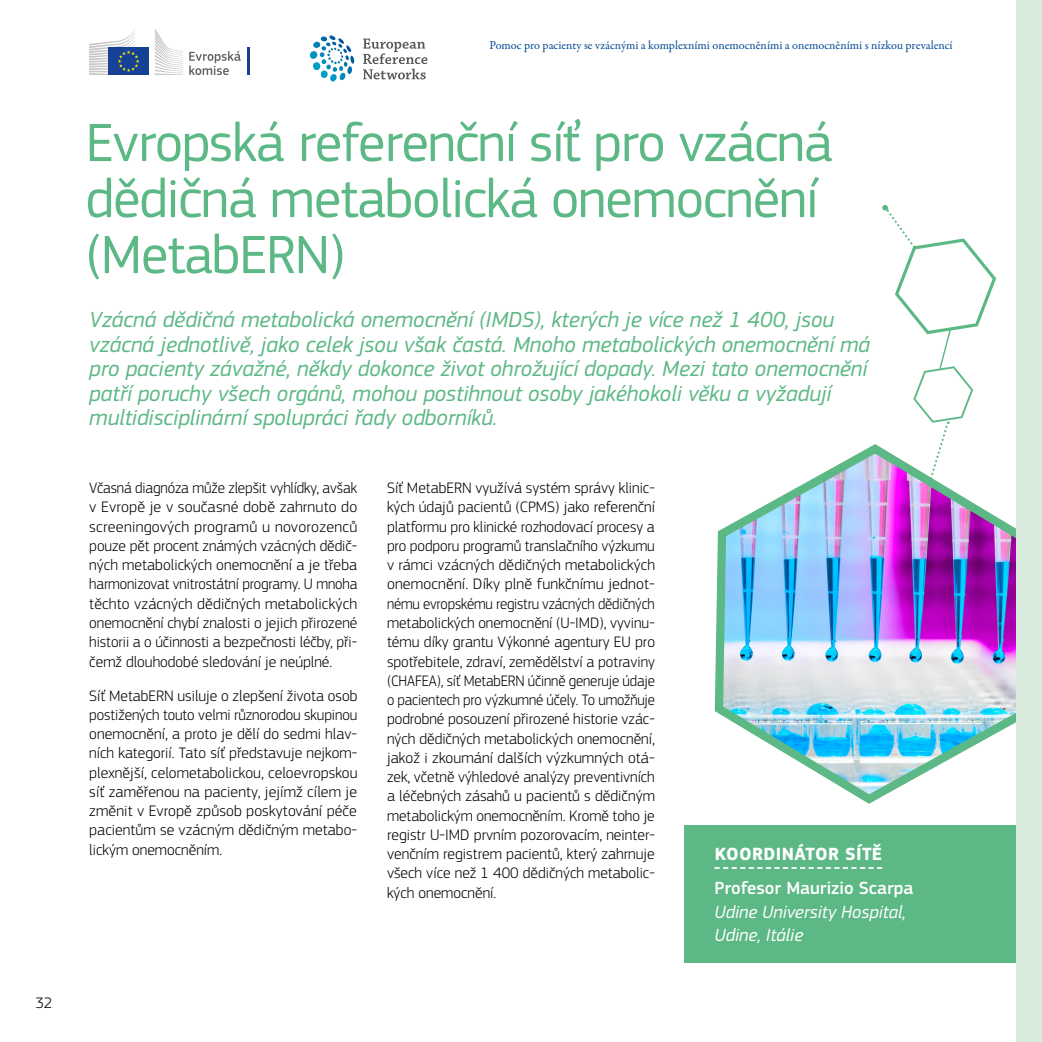
<style>
.page{position:relative;width:1042px;height:1042px;background:#fff}
.page>*{position:absolute;margin:0;border:0;box-sizing:border-box;transform-origin:0 0}
.t1{font:56px/56px "EC Square Sans Pro";letter-spacing:-.02em;color:#5cb885}
.t2{font:italic 22.75px/24.5px "EC Square Sans Pro";color:#5cb885}
.t3{font:italic 18.38px/23.6px "EC Square Sans Pro";color:#fff}
.t4{font:500 18.38px "EC Square Sans Pro";color:#fff}
.t5{font:700 18.38px "EC Square Sans Pro";letter-spacing:.02em;color:#fff}
.t6{font:300 15.75px/19.2px "EC Square Sans Pro";color:#000;text-align:justify}
.t7{font:12.25px "Garamond Premr Pro";color:#004994}
</style>
<div class="page">
<img style="left:714px;top:437px;width:303px;height:371px">
<div style="left:685px;top:825px;width:357px;height:137px;background:#5cb885"></div>
<svg style="left:714px;top:867px;width:168px;height:2px"></svg>
<div style="left:1017px;top:0;width:25px;height:1042px;background:#d8ebdd"></div>
<svg style="left:882px;top:205px;width:114px;height:276px"></svg>
<svg style="left:155px;top:29px;width:28px;height:46px"></svg>
<div style="left:108px;top:48px;width:41px;height:27px;background:#164194"></div>
<svg style="left:89px;top:29px;width:50px;height:46px"></svg>
<svg style="left:189px;top:51px;width:52px;height:24px"></svg>
<hr style="left:247px;top:48px;width:2px;height:27px;background:#164194">
<svg style="left:363px;top:39px;width:64px;height:40px"></svg>
<svg style="left:309px;top:35px;width:46px;height:47px"></svg>
<p class="t6" style="left:35px;top:993px;width:19px">32</p>
<p class="t7" style="left:489px;top:38px;width:465px">Pomoc pro pacienty se vzácnými a komplexními onemocněními a onemocněními s nízkou prevalencí</p>
<h1 class="t1" style="left:86px;top:115px;width:748px">Evropská referenční síť pro vzácná dědičná metabolická onemocnění (MetabERN)</h1>
<p class="t2" style="left:89px;top:307px;width:782px">Vzácná dědičná metabolická onemocnění (IMDS), kterých je více než 1 400, jsou vzácná jednotlivě, jako celek jsou však častá. Mnoho metabolických onemocnění má pro pacienty závažné, někdy dokonce život ohrožující dopady. Mezi tato onemocnění patří poruchy všech orgánů, mohou postihnout osoby jakéhokoli věku a vyžadují multidisciplinární spolupráci řady odborníků.</p>
<p class="t6" style="left:89px;top:478px;width:270px">Včasná diagnóza může zlepšit vyhlídky, avšak v Evropě je v současné době zahrnuto do screeningových programů u novorozenců pouze pět procent známých vzácných dědič&shy;ných metabolických onemocnění a je třeba harmonizovat vnitrostátní programy. U mnoha těchto vzácných dědičných metabolických onemocnění chybí znalosti o jejich přirozené historii a o účinnosti a bezpečnosti léčby, při&shy;čemž dlouhodobé sledování je neúplné.</p>
<p class="t6" style="left:89px;top:686px;width:270px">Síť MetabERN usiluje o zlepšení života osob postižených touto velmi různorodou skupinou onemocnění, a proto je dělí do sedmi hlav&shy;ních kategorií. Tato síť představuje nejkom&shy;plexnější, celometabolickou, celoevropskou síť zaměřenou na pacienty, jejímž cílem je změnit v Evropě způsob poskytování péče pacientům se vzácným dědičným metabo&shy;lickým onemocněním.</p>
<p class="t6" style="left:387px;top:478px;width:270px">Síť MetabERN využívá systém správy klinic&shy;kých údajů pacientů (CPMS) jako referenční platformu pro klinické rozhodovací procesy a pro podporu programů translačního výzkumu v rámci vzácných dědičných metabolických onemocnění. Díky plně funkčnímu jednot&shy;nému evropskému registru vzácných dědičných metabolických onemocnění (U-IMD), vyvinu&shy;tému díky grantu Výkonné agentury EU pro spotřebitele, zdraví, zemědělství a potraviny (CHAFEA), síť MetabERN účinně generuje údaje o pacientech pro výzkumné účely. To umožňuje podrobné posouzení přirozené historie vzác&shy;ných dědičných metabolických onemocnění, jakož i zkoumání dalších výzkumných otá&shy;zek, včetně výhledové analýzy preventivních a léčebných zásahů u pacientů s dědičným metabolickým onemocněním. Kromě toho je registr U-IMD prvním pozorovacím, neinter&shy;venčním registrem pacientů, který zahrnuje všech více než 1 400 dědičných metabolic&shy;kých onemocnění.</p>
<p class="t5" style="left:715px;top:843px;width:169px">KOORDINÁTOR SÍTĚ</p>
<p class="t4" style="left:714px;top:877px;width:200px">Profesor Maurizio Scarpa</p>
<p class="t3" style="left:714px;top:900px;width:193px">Udine University Hospital,<br>Udine, Itálie</p>
</div>
